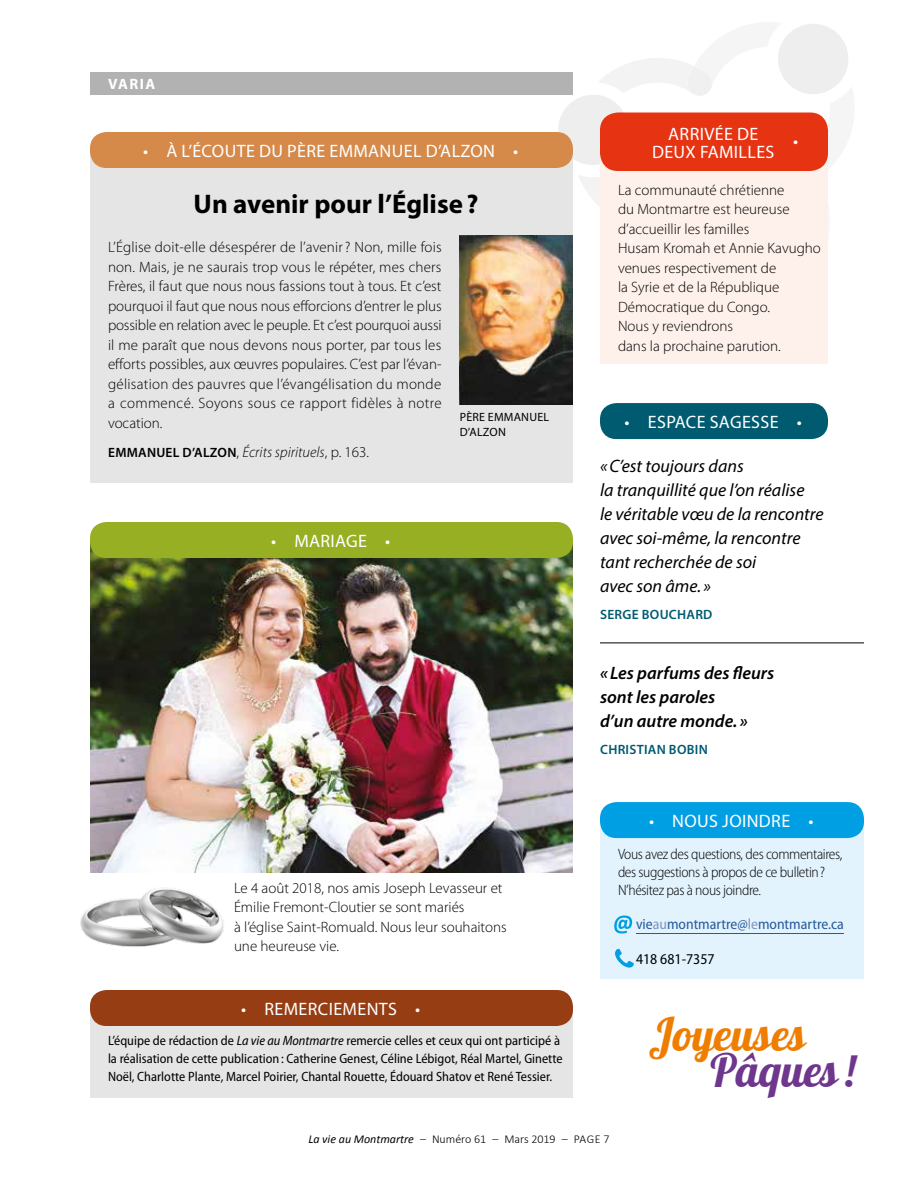
<style>
.page{position:relative;width:918px;height:1188px;background:#fff}
.page>*{position:absolute;margin:0;border:0;box-sizing:border-box;transform-origin:0 0}
.t1{font:45px "Galada";color:#ef7d00}
.t2{font:45px "Galada";color:#6e368c}
.t3{font:700 27px "Myriad Pro";color:#000}
.t4{font:italic 18px/24px "Myriad Pro";color:#000}
.t5{font:18px/18px "Myriad Pro";letter-spacing:.02em;color:#fff;text-align:center}
.t6{font:italic 600 18px/24px "Myriad Pro";color:#000}
.t7{font:300 15px/19.5px "Myriad Pro";color:#000}
.t8{font:300 semi-condensed 15px/18px "Myriad Pro";letter-spacing:-.025em;color:#000}
.t9{font:italic 300 15px "Myriad Pro";color:#000}
.t10{font:semi-condensed 15px "Myriad Pro";color:#275b9b}
.t11{font:semi-condensed 15px "Myriad Pro";color:#000}
.t12{font:700 15px "Myriad Pro";letter-spacing:.095em;color:#fff}
.t13{font:semi-condensed 13.5px/18px "Myriad Pro";color:#000}
.t14{font:600 13.5px "Myriad Pro";letter-spacing:.02em;color:#005b71}
.t15{font:300 12px "Calibri";color:#000}
.t16{font:12px/15px "Myriad Pro";letter-spacing:.02em;color:#000}
.s1{font-weight:600;font-style:normal;font-size:13.5px}
.s2{font-style:normal}
.s3{font-style:italic}
.s4{color:#8194c3}
.s5{font-weight:400;font-style:italic}
</style>
<div class="page">
<svg style="left:556px;top:24px;width:292px;height:182px"></svg>
<div style="left:90px;top:148px;width:483px;height:335px;background:#e5e5e5"></div>
<div style="left:90px;top:72px;width:483px;height:22px;background:#b3b2b2"></div>
<div style="left:90px;top:132px;width:483px;height:36px;background:#d58a4a;border-radius:16px"></div>
<div style="left:600px;top:820px;width:264px;height:159px;background:#e2f3fd"></div>
<div style="left:600px;top:802px;width:264px;height:36px;background:#009fe3;border-radius:16px"></div>
<hr style="left:636px;top:933px;width:208px;height:1px;background:#275b9b">
<svg style="left:614px;top:916px;width:18px;height:17px"></svg>
<svg style="left:615px;top:949px;width:19px;height:19px"></svg>
<div style="left:90px;top:1008px;width:483px;height:90px;background:#e5e5e5"></div>
<div style="left:90px;top:990px;width:483px;height:36px;background:#963d13;border-radius:16px"></div>
<div style="left:600px;top:403px;width:228px;height:36px;background:#005b71;border-radius:16px"></div>
<hr style="left:600px;top:643px;width:264px;height:1px;background:#000">
<div style="left:600px;top:148px;width:228px;height:216px;background:#fef1eb"></div>
<img style="left:90px;top:546px;width:483px;height:327px">
<img style="left:460px;top:236px;width:113px;height:169px">
<div style="left:90px;top:522px;width:483px;height:36px;background:#97af23;border-radius:16px"></div>
<img style="left:80px;top:887px;width:144px;height:60px">
<div style="left:600px;top:112px;width:228px;height:59px;background:#e63312;border-radius:18px"></div>
<p class="t12" style="left:108px;top:74px;width:49px">VARIA</p>
<p class="t5" style="left:143px;top:141px;width:377px">• À L’ÉCOUTE DU PÈRE EMMANUEL D’ALZON •</p>
<h2 class="t3" style="left:194px;top:186px;width:286px">Un avenir pour l’Église?</h2>
<p class="t7" style="left:108px;top:237px;width:335px;text-align:justify">L’Église doit-elle désespérer de l’avenir? Non, mille fois non. Mais, je ne saurais trop vous le répéter, mes chers Frères, il faut que nous nous fassions tout à tous. Et c’est pourquoi il faut que nous nous efforcions d’entrer le plus possible en relation avec le peuple. Et c’est pourquoi aussi il me paraît que nous devons nous porter, par tous les efforts possibles, aux œuvres populaires. C’est par l’évan&shy;gélisation des pauvres que l’évangélisation du monde a commencé. Soyons sous ce rapport fidèles à notre vocation.</p>
<p class="t9" style="left:108px;top:443px;width:263px"><span class="s1">EMMANUEL D’ALZON</span><span class="s2">,</span> Écrits spirituels<span class="s2">, p. 163.</span></p>
<p class="t16" style="left:460px;top:409px;width:91px">PÈRE EMMANUEL<br>D’ALZON</p>
<p class="t5" style="left:271px;top:531px;width:121px">• MARIAGE •</p>
<p class="t7" style="left:234px;top:878px;width:274px">Le 4 août 2018, nos amis Joseph Levasseur et Émilie Fremont-Cloutier se sont mariés<br>à l’église Saint-Romuald. Nous leur souhaitons une heureuse vie.</p>
<p class="t5" style="left:241px;top:999px;width:180px">• REMERCIEMENTS •</p>
<p class="t13" style="left:108px;top:1031px;width:456px">L’équipe de rédaction de <span class="s3">La vie au Montmartre</span> remercie celles et ceux qui ont participé à la réalisation de cette publication: Catherine Genest, Céline Lébigot, Réal Martel, Ginette<br>Noël, Charlotte Plante, Marcel Poirier, Chantal Rouette, Édouard Shatov et René Tessier.</p>
<p class="t5" style="left:652px;top:124px;width:124px">ARRIVÉE DE<br>DEUX FAMILLES</p>
<p class="t5" style="left:793px;top:132px;width:7px">•</p>
<p class="t7" style="left:618px;top:180px;width:204px">La communauté chrétienne<br>du Montmartre est heureuse d’accueillir les familles<br>Husam Kromah et Annie Kavugho venues respectivement de<br>la Syrie et de la République<br>Démocratique du Congo.<br>Nous y reviendrons<br>dans la prochaine parution.</p>
<p class="t5" style="left:625px;top:413px;width:179px">• ESPACE SAGESSE •</p>
<p class="t4" style="left:600px;top:454px;width:225px">«C’est toujours dans<br>la tranquillité que l’on réalise<br>le véritable vœu de la rencontre avec soi-même, la rencontre tant recherchée de soi<br>avec son âme. »</p>
<p class="t14" style="left:600px;top:606px;width:114px">SERGE BOUCHARD</p>
<p class="t6" style="left:600px;top:661px;width:176px">« Les parfums des fleurs sont les paroles<br>d’un autre monde. »</p>
<p class="t14" style="left:600px;top:741px;width:109px">CHRISTIAN BOBIN</p>
<p class="t5" style="left:649px;top:812px;width:166px">• NOUS JOINDRE •</p>
<p class="t8" style="left:618px;top:844px;width:226px">Vous avez des questions, des commentaires, des suggestions à propos de ce bulletin?<br>N’hésitez pas à nous joindre.</p>
<p class="t10" style="left:636px;top:915px;width:209px">vie<span class="s4">au</span>montmartre@<span class="s4">le</span>montmartre.ca</p>
<p class="t11" style="left:636px;top:949px;width:80px">418 681-7357</p>
<h1 class="t1" style="left:649px;top:1009px;width:158px">Joyeuses</h1>
<h1 class="t2" style="left:710px;top:1045px;width:146px">Pâques!</h1>
<p class="t15" style="left:308px;top:1132px;width:303px"><span class="s5">La vie au Montmartre</span> – Numéro 61 – Mars 2019 – PAGE 7</p>
</div>
